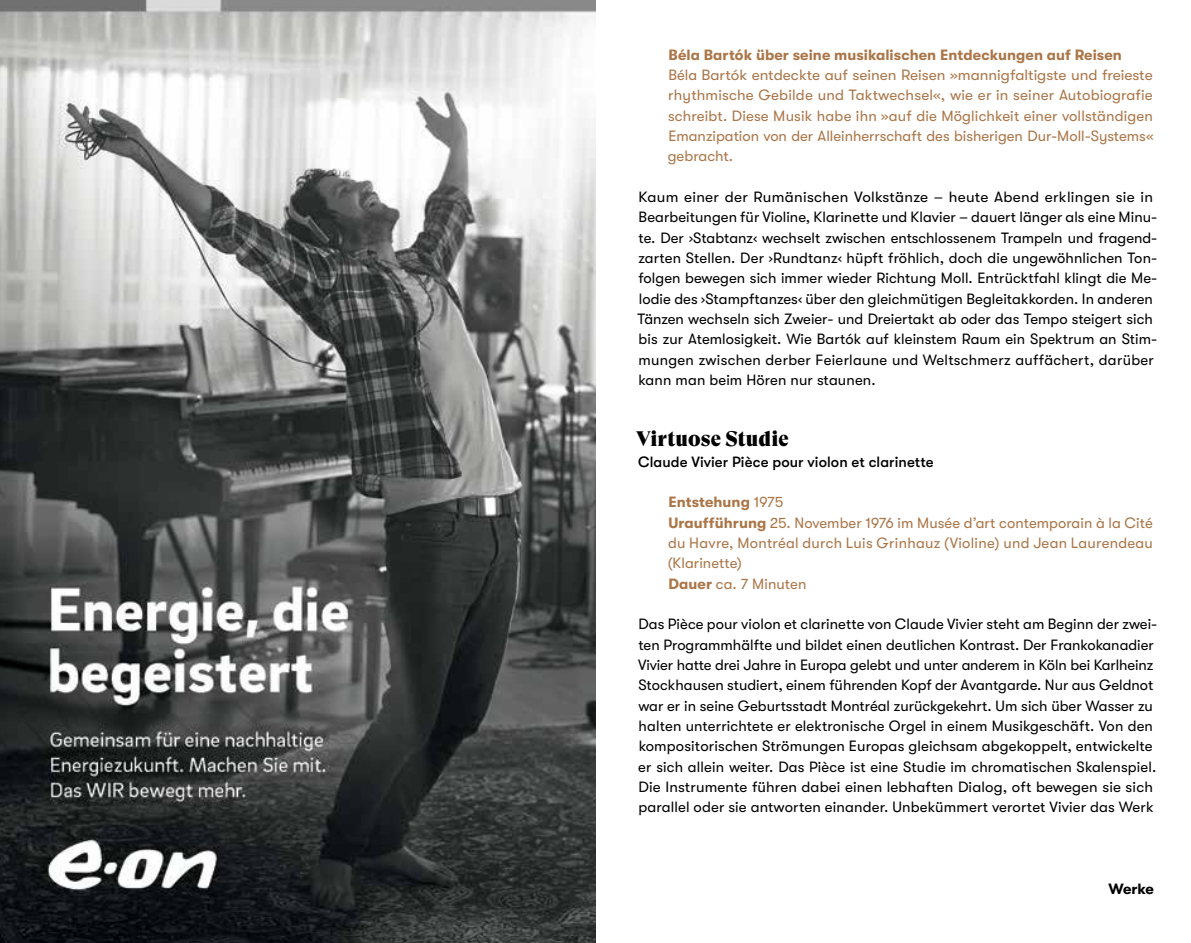
<style>
.page{position:relative;width:1191px;height:943px;background:#fff}
.page>*{position:absolute;margin:0;border:0;box-sizing:border-box;transform-origin:0 0}
.t1{font:21px "GT Super Display Super";letter-spacing:.005em;color:#000}
.t2{font:14.88px/20.3px "GT Walsheim";letter-spacing:.005em;color:#000}
.t3{font:14.88px/20.3px "GT Walsheim";letter-spacing:.005em;color:#ab7648;text-align:justify}
.t4{font:700 14.88px "GT Walsheim";letter-spacing:.005em;color:#ab7648}
.t5{font:500 14.88px "GT Walsheim";letter-spacing:.005em;color:#000}
.t6{font:700 14.88px "GT Walsheim";letter-spacing:-.02em;color:#000}
.s1{font-weight:700}
</style>
<div class="page">
<img style="left:0;top:0;width:595px;height:943px">
<p class="t4" style="left:668px;top:46px;width:455px">Béla Bartók über seine musikalischen Entdeckungen auf Reisen</p>
<p class="t3" style="left:668px;top:65px;width:487px">Béla Bartók entdeckte auf seinen Reisen »mannigfaltigste und freieste rhythmische Gebilde und Taktwechsel«, wie er in seiner Autobiografie schreibt. Diese Musik habe ihn »auf die Möglichkeit einer vollständigen Emanzipation von der Alleinherrschaft des bisherigen Dur-Moll-Systems« gebracht.</p>
<p class="t2" style="left:637px;top:187px;width:521px">Kaum einer der Rumänischen Volkstänze – heute Abend erklingen sie in Bearbeitungen für Violine, Klarinette und Klavier – dauert länger als eine Minu&shy;te. Der ›Stabtanz‹ wechselt zwischen entschlossenem Trampeln und fragend&shy;zarten Stellen. Der ›Rundtanz‹ hüpft fröhlich, doch die ungewöhnlichen Ton&shy;folgen bewegen sich immer wieder Richtung Moll. Entrücktfahl klingt die Me&shy;lodie des ›Stampftanzes‹ über den gleichmütigen Begleitakkorden. In anderen Tänzen wechseln sich Zweier- und Dreiertakt ab oder das Tempo steigert sich bis zur Atemlosigkeit. Wie Bartók auf kleinstem Raum ein Spektrum an Stim&shy;mungen zwischen derber Feierlaune und Weltschmerz auffächert, darüber kann man beim Hören nur staunen.</p>
<h1 class="t1" style="left:635px;top:427px;width:155px">Virtuose Studie</h1>
<p class="t5" style="left:638px;top:453px;width:297px">Claude Vivier Pièce pour violon et clarinette</p>
<p class="t3" style="left:667px;top:492px;width:487px;text-align:left"><span class="s1">Entstehung</span> 1975<br><span class="s1">Uraufführung</span> 25. November 1976 im Musée d’art contemporain à la Cité du Havre, Montréal durch Luis Grinhauz (Violine) und Jean Laurendeau (Klarinette)<br><span class="s1">Dauer</span> ca. 7 Minuten</p>
<p class="t2" style="left:638px;top:614px;width:520px">Das Pièce pour violon et clarinette von Claude Vivier steht am Beginn der zwei&shy;ten Programmhälfte und bildet einen deutlichen Kontrast. Der Frankokanadier Vivier hatte drei Jahre in Europa gelebt und unter anderem in Köln bei Karlheinz Stockhausen studiert, einem führenden Kopf der Avantgarde. Nur aus Geldnot war er in seine Geburtsstadt Montréal zurückgekehrt. Um sich über Wasser zu halten unterrichtete er elektronische Orgel in einem Musikgeschäft. Von den kompositorischen Strömungen Europas gleichsam abgekoppelt, entwickelte er sich allein weiter. Das Pièce ist eine Studie im chromatischen Skalenspiel.<br>Die Instrumente führen dabei einen lebhaften Dialog, oft bewegen sie sich parallel oder sie antworten einander. Unbekümmert verortet Vivier das Werk</p>
<p class="t6" style="left:1108px;top:880px;width:47px">Werke</p>
</div>
